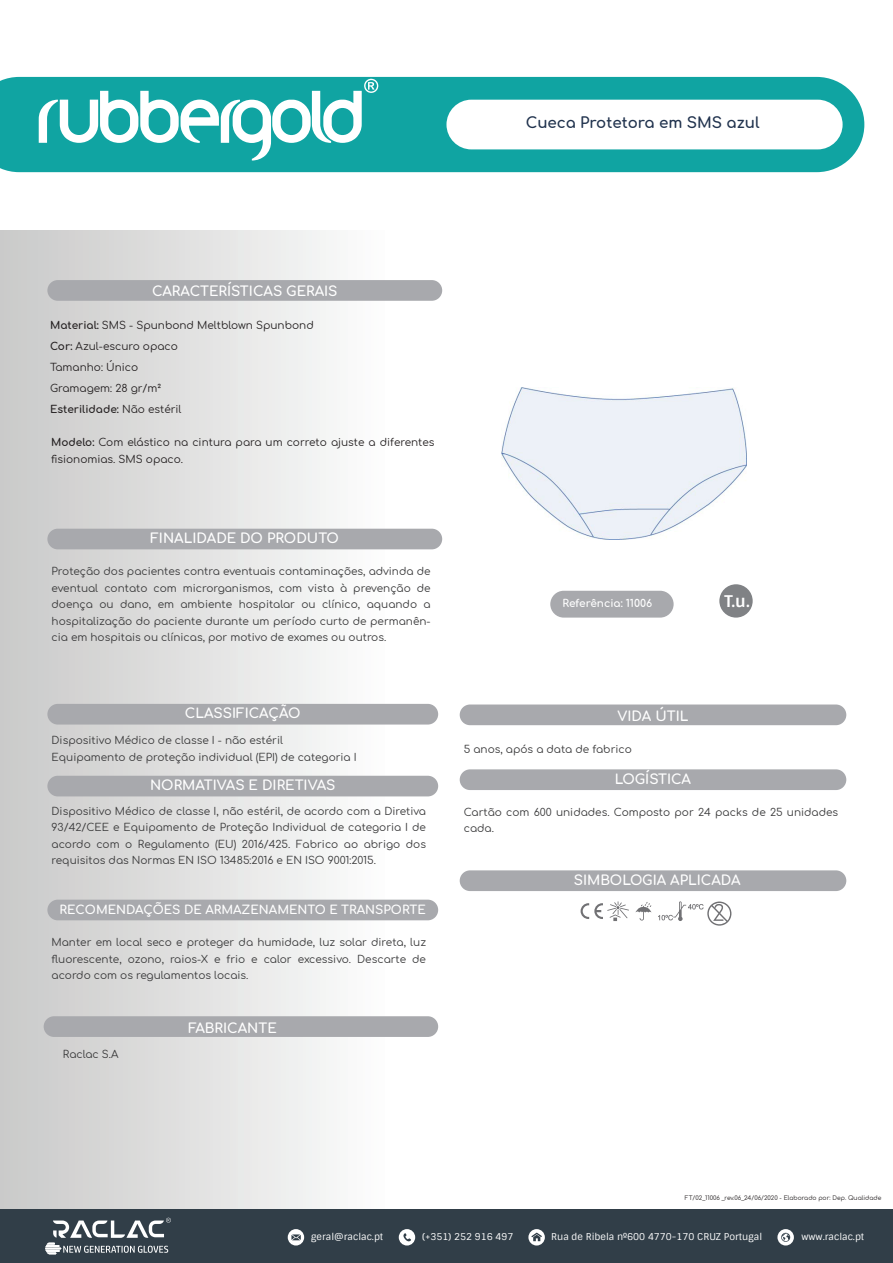
<style>
.page{position:relative;width:893px;height:1263px;background:#fff}
.page>*{position:absolute;margin:0;border:0;box-sizing:border-box;transform-origin:0 0}
.t1{font:700 16.2px "Sintony";color:#fff}
.t2{font:700 15px "Comfortaa";color:#21334e}
.t3{font:700 13.5px "Comfortaa";color:#fff}
.t4{font:700 12px "Comfortaa";color:#fff}
.t5{font:10.5px/16.5px "Comfortaa";color:#383839;text-align:justify}
.t6{font:10.5px/21px "Comfortaa";color:#231f20}
.t7{font:700 10.5px "Comfortaa";color:#fff}
.t8{font:9.45px "Sintony";color:#fff}
.t9{font:6px "Comfortaa";color:#231f20}
.s1{font-weight:700}
</style>
<div class="page">
<div style="left:0;top:231px;width:435px;height:1032px;background:linear-gradient(to right,#c8c8c8,#fff)"></div>
<div style="left:0;top:77px;width:864px;height:95px;background:#10a4a2"></div>
<svg style="left:39px;top:79px;width:339px;height:82px"></svg>
<div style="left:446px;top:100px;width:397px;height:49px;background:#fff;border-radius:25px"></div>
<div style="left:47px;top:280px;width:395px;height:21px;background:#a8a9ad;border-radius:10px"></div>
<div style="left:47px;top:529px;width:395px;height:20px;background:#a8a9ad;border-radius:10px"></div>
<div style="left:47px;top:704px;width:391px;height:20px;background:#a8a9ad;border-radius:10px"></div>
<div style="left:47px;top:776px;width:391px;height:20px;background:#a8a9ad;border-radius:10px"></div>
<div style="left:47px;top:900px;width:391px;height:20px;background:#a8a9ad;border-radius:10px"></div>
<div style="left:460px;top:704px;width:386px;height:21px;background:#a8a9ad;border-radius:10px"></div>
<div style="left:460px;top:769px;width:386px;height:21px;background:#a8a9ad;border-radius:10px"></div>
<div style="left:460px;top:870px;width:386px;height:21px;background:#a8a9ad;border-radius:10px"></div>
<div style="left:44px;top:1016px;width:394px;height:21px;background:#a8a9ad;border-radius:10px"></div>
<div style="left:0;top:1210px;width:893px;height:53px;background:#313e48"></div>
<svg style="left:45px;top:1218px;width:126px;height:36px"></svg>
<div style="left:288px;top:1229px;width:16px;height:16px;background:#fff;border-radius:50%"></div>
<svg style="left:291px;top:1234px;width:10px;height:6px"></svg>
<svg style="left:777px;top:1229px;width:17px;height:16px"></svg>
<svg style="left:781px;top:1233px;width:9px;height:9px"></svg>
<div style="left:399px;top:1229px;width:16px;height:16px;background:#fff;border-radius:50%"></div>
<svg style="left:403px;top:1233px;width:8px;height:8px"></svg>
<svg style="left:528px;top:1229px;width:17px;height:16px"></svg>
<svg style="left:531px;top:1232px;width:11px;height:9px"></svg>
<svg style="left:635px;top:902px;width:16px;height:19px"></svg>
<svg style="left:658px;top:901px;width:73px;height:25px"></svg>
<div style="left:550px;top:591px;width:124px;height:27px;background:#a8a9ad;border-radius:13px"></div>
<div style="left:719px;top:584px;width:34px;height:34px;background:#808285;border-radius:50%"></div>
<svg style="left:581px;top:901px;width:48px;height:20px"></svg>
<img style="left:502px;top:387px;width:245px;height:152px">
<h2 class="t2" style="left:526px;top:108px;width:235px">Cueca Protetora em SMS azul</h2>
<p class="t3" style="left:152px;top:279px;width:187px">CARACTERÍSTICAS GERAIS</p>
<p class="t6" style="left:50px;top:313px;width:265px"><span class="s1">Material:</span> SMS - Spunbond Meltblown Spunbond<br><span class="s1">Cor:</span> Azul-escuro opaco<br>Tamanho: Único<br>Gramagem: 28 gr/m²<br><span class="s1">Esterilidade:</span> Não estéril</p>
<p class="t6" style="left:51px;top:433px;width:385px;line-height:16.5px"><span class="s1">Modelo:</span> Com elástico na cintura para um correto ajuste a diferentes fisionomias. SMS opaco.</p>
<p class="t3" style="left:151px;top:526px;width:190px">FINALIDADE DO PRODUTO</p>
<p class="t5" style="left:52px;top:562px;width:381px">Proteção dos pacientes contra eventuais contaminações, advinda de eventual contato com microrganismos, com vista à prevenção de doença ou dano, em ambiente hospitalar ou clínico, aquando a hospitalização do paciente durante um período curto de permanên&shy;cia em hospitais ou clínicas, por motivo de exames ou outros.</p>
<p class="t3" style="left:185px;top:701px;width:117px">CLASSIFICAÇÃO</p>
<p class="t5" style="left:52px;top:731px;width:307px">Dispositivo Médico de classe I - não estéril<br>Equipamento de proteção individual (EPI) de categoria I</p>
<p class="t3" style="left:150px;top:773px;width:187px">NORMATIVAS E DIRETIVAS</p>
<p class="t5" style="left:52px;top:801px;width:376px">Dispositivo Médico de classe I, não estéril, de acordo com a Diretiva 93/42/CEE e Equipamento de Proteção Individual de categoria I de acordo com o Regulamento (EU) 2016/425. Fabrico ao abrigo dos requisitos das Normas EN ISO 13485:2016 e EN ISO 9001:2015.</p>
<p class="t4" style="left:60px;top:899px;width:368px">RECOMENDAÇÕES DE ARMAZENAMENTO E TRANSPORTE</p>
<p class="t5" style="left:52px;top:933px;width:376px">Manter em local seco e proteger da humidade, luz solar direta, luz fluorescente, ozono, raios-X e frio e calor excessivo. Descarte de acordo com os regulamentos locais.</p>
<p class="t5" style="left:63px;top:1044px;width:57px">Raclac S.A</p>
<p class="t3" style="left:189px;top:1015px;width:90px">FABRICANTE</p>
<p class="t7" style="left:562px;top:594px;width:91px">Referência: 11006</p>
<h1 class="t1" style="left:724px;top:591px;width:27px">T.u.</h1>
<p class="t3" style="left:618px;top:703px;width:72px">VIDA ÚTIL</p>
<p class="t5" style="left:464px;top:739px;width:170px">5 anos, após a data de fabrico</p>
<p class="t3" style="left:615px;top:766px;width:78px">LOGÍSTICA</p>
<p class="t5" style="left:464px;top:802px;width:376px">Cartão com 600 unidades. Composto por 24 packs de 25 unidades cada.</p>
<p class="t3" style="left:574px;top:867px;width:168px">SIMBOLOGIA APLICADA</p>
<p class="t9" style="left:685px;top:1192px;width:198px">FT/02_11006 _rev.06_24/06/2020 - Elaborado por: Dep. Qualidade</p>
<p class="t8" style="left:311px;top:1230px;width:73px">geral@raclac.pt</p>
<p class="t8" style="left:422px;top:1230px;width:93px">(+351) 252 916 497</p>
<p class="t8" style="left:551px;top:1230px;width:213px">Rua de Ribela nº600 4770-170 CRUZ Portugal</p>
<p class="t8" style="left:801px;top:1230px;width:64px">www.raclac.pt</p>
</div>
